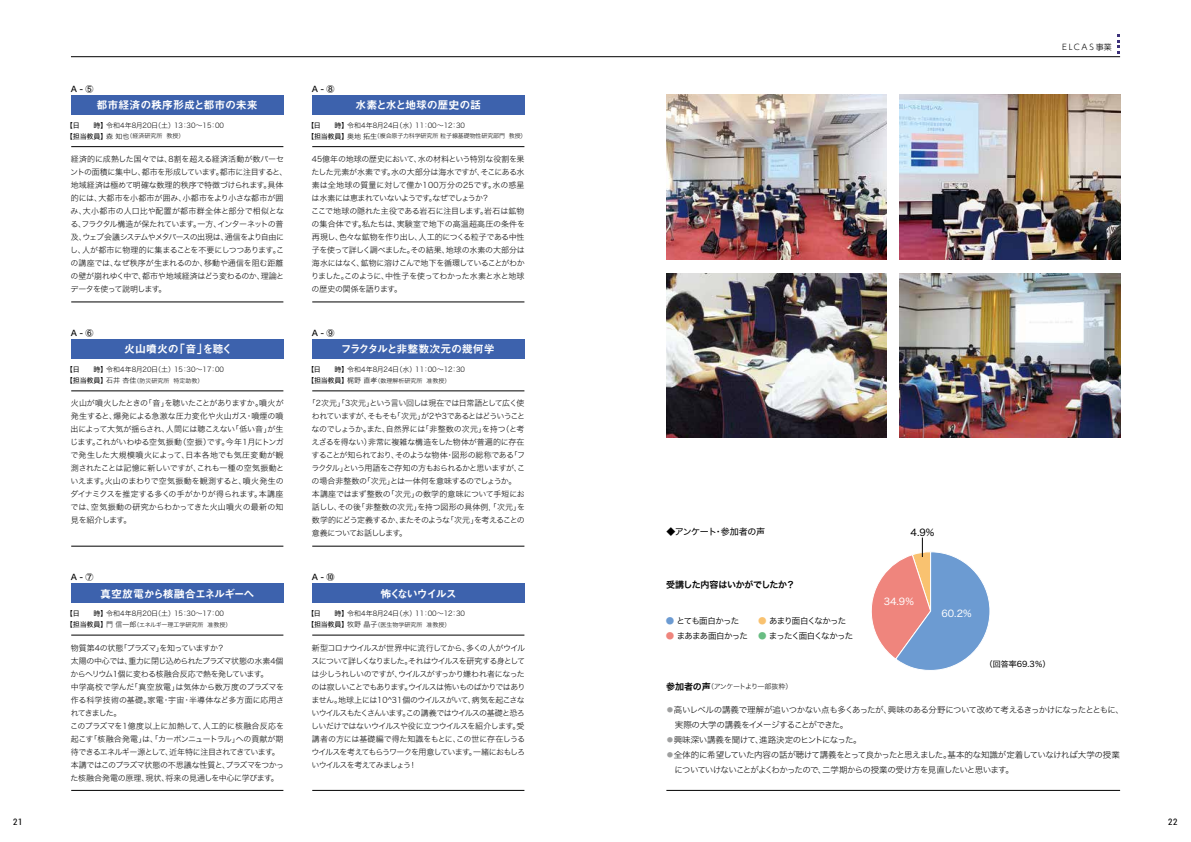
<style>
.page{position:relative;width:1191px;height:842px;background:#fff}
.page>*{position:absolute;margin:0;border:0;box-sizing:border-box;transform-origin:0 0}
.t1{font:11px "Midashi Go Pr 6 MB31";letter-spacing:-.03em;color:#fff}
.t2{font:11px "Midashi Go Pr 6 MB31";color:#fff}
.t3{font:11px "Midashi Go Pr 6 MB31";letter-spacing:-.08em;color:#fff}
.t4{font:11px "Midashi Go Pr 6 MB31";letter-spacing:-.135em;color:#fff}
.t5{font:9.5px "Hira Kaku Std W4";color:#fff}
.t6{font:9.5px "Hira Kaku Std W4";color:#000}
.t7{font:9px "Hira Kaku Std W6";letter-spacing:-.04em;color:#000}
.t8{font:9px "Hira Kaku Std W4";letter-spacing:-.035em;color:#000}
.t9{font:9px "Roboto Condensed";color:#000}
.t10{font:8.5px/15px "Hiragino Sans W2";letter-spacing:-.06em;color:#000}
.t11{font:8.5px "Hira Kaku Std W3";letter-spacing:-.09em;color:#000}
.t12{font:8.5px "Hira Kaku Std W3";letter-spacing:-.11em;color:#000}
.t13{font:8px/13px "Hira Kaku Std W2";letter-spacing:-.04em;color:#000}
.t14{font:8px "Hira Kaku Std W5";color:#000}
.t15{font:8px "Hira Kaku Std W4";color:#000}
.t16{font:300 8px "UD Shin Go Pr 6";letter-spacing:.205em;color:#000}
.t17{font:7px "Hira Kaku Std W2";color:#000}
.t18{font:7px "Hira Kaku Std W2";letter-spacing:-.09em;color:#000}
.t19{font:6px "Hira Kaku Std W2";color:#000}
.t20{font:6px "Hira Kaku Std W2";letter-spacing:-.02em;color:#000}
.s1{font-family:"Hira Kaku Std W4"}
.s2{font-family:"Hira Kaku Std W4";font-size:7px}
.s3{font-size:7px}
.s4{color:#6c9bd2}
.s5{color:#ef857d}
.s6{color:#f9c270}
.s7{color:#69bd83}
.s8{font-family:"Hira Kaku Std W6";font-size:9px}
.s9{color:#9fa0a0}
</style>
<div class="page">
<svg style="left:871px;top:537px;width:119px;height:133px"></svg>
<hr style="left:71px;top:146px;width:212px;height:1px;background:#000">
<hr style="left:71px;top:302px;width:212px;height:1px;background:#000">
<div style="left:71px;top:95px;width:212px;height:20px;background:#3d62ad"></div>
<hr style="left:312px;top:146px;width:212px;height:1px;background:#000">
<hr style="left:312px;top:302px;width:212px;height:1px;background:#000">
<div style="left:312px;top:95px;width:212px;height:20px;background:#3d62ad"></div>
<hr style="left:71px;top:391px;width:212px;height:1px;background:#000">
<hr style="left:71px;top:546px;width:212px;height:1px;background:#000">
<div style="left:71px;top:339px;width:212px;height:20px;background:#3d62ad"></div>
<hr style="left:312px;top:391px;width:212px;height:1px;background:#000">
<hr style="left:312px;top:546px;width:212px;height:1px;background:#000">
<div style="left:312px;top:339px;width:212px;height:20px;background:#3d62ad"></div>
<hr style="left:71px;top:635px;width:212px;height:1px;background:#000">
<hr style="left:71px;top:790px;width:212px;height:1px;background:#000">
<div style="left:71px;top:583px;width:212px;height:20px;background:#3d62ad"></div>
<hr style="left:312px;top:635px;width:212px;height:1px;background:#000">
<hr style="left:312px;top:790px;width:212px;height:1px;background:#000">
<hr style="left:666px;top:790px;width:454px;height:1px;background:#000">
<div style="left:312px;top:583px;width:212px;height:20px;background:#3d62ad"></div>
<hr style="left:71px;top:57px;width:1049px;height:1px;background:#000">
<svg style="left:1117px;top:34px;width:3px;height:20px"></svg>
<img style="left:666px;top:95px;width:220px;height:164px">
<img style="left:900px;top:95px;width:220px;height:164px">
<img style="left:666px;top:273px;width:220px;height:165px">
<img style="left:900px;top:273px;width:220px;height:165px">
<p class="t16" style="left:1062px;top:40px;width:51px">ELCAS事業</p>
<p class="t14" style="left:71px;top:83px;width:24px">A - ⑤</p>
<p class="t14" style="left:312px;top:83px;width:24px">A - ⑧</p>
<h1 class="t2" style="left:97px;top:96px;width:163px">都市経済の秩序形成と都市の未来</h1>
<h1 class="t1" style="left:355px;top:96px;width:127px">水素と水と地球の歴史の話</h1>
<p class="t17" style="left:66px;top:120px;width:160px"><span class="s1">【日　　時】</span>令和4年8月20日（土）13：30～15：00</p>
<p class="t19" style="left:66px;top:132px;width:120px"><span class="s2">【担当教員】</span><span class="s3">森 知也</span>（経済研究所 教授）</p>
<p class="t17" style="left:307px;top:120px;width:160px"><span class="s1">【日　　時】</span>令和4年8月24日（水）11：00～12：30</p>
<p class="t20" style="left:307px;top:132px;width:221px"><span class="s2">【担当教員】</span><span class="s3">奥地 拓生</span>（複合原子力科学研究所 粒子線基礎物性研究部門 教授）</p>
<p class="t13" style="left:70px;top:152px;width:219px">経済的に成熟した国々では、8割を超える経済活動が数パーセントの面積に集中し、都市を形成しています。都市に注目すると、地域経済は極めて明確な数理的秩序で特徴づけられます。具体的には、大都市を小都市が囲み、小都市をより小さな都市が囲み、大小都市の人口比や配置が都市群全体と部分で相似となる、フラクタル構造が保たれています。一方、インターネットの普及、ウェブ会議システムやメタバースの出現は、通信をより自由にし、人が都市に物理的に集まることを不要にしつつあります。この講座では、なぜ秩序が生まれるのか、移動や通信を阻む距離の壁が崩れゆく中で、都市や地域経済はどう変わるのか、理論とデータを使って説明します。</p>
<p class="t13" style="left:311px;top:152px;width:215px">45億年の地球の歴史において、水の材料という特別な役割を果たした元素が水素です。水の大部分は海水ですが、そこにある水素は全地球の質量に対して僅か100万分の25です。水の惑星は水素には恵まれていないようです。なぜでしょうか？<br>ここで地球の隠れた主役である岩石に注目します。岩石は鉱物の集合体です。私たちは、実験室で地下の高温超高圧の条件を再現し、色々な鉱物を作り出し、人工的につくる粒子である中性子を使って詳しく調べました。その結果、地球の水素の大部分は海水にはなく、鉱物に溶けこんで地下を循環していることがわかりました。このように、中性子を使ってわかった水素と水と地球の歴史の関係を語ります。</p>
<p class="t14" style="left:71px;top:327px;width:24px">A - ⑥</p>
<p class="t14" style="left:312px;top:327px;width:24px">A - ⑨</p>
<h1 class="t1" style="left:124px;top:340px;width:110px">火山噴火の「音」を聴く</h1>
<h1 class="t1" style="left:341px;top:340px;width:155px">フラクタルと非整数次元の幾何学</h1>
<p class="t17" style="left:66px;top:364px;width:160px"><span class="s1">【日　　時】</span>令和4年8月20日（土）15：30～17：00</p>
<p class="t19" style="left:66px;top:376px;width:139px"><span class="s2">【担当教員】</span><span class="s3">石井 杏佳</span>（防災研究所 特定助教）</p>
<p class="t17" style="left:307px;top:364px;width:160px"><span class="s1">【日　　時】</span>令和4年8月24日（水）11：00～12：30</p>
<p class="t19" style="left:307px;top:376px;width:145px"><span class="s2">【担当教員】</span><span class="s3">梶野 直孝</span>（数理解析研究所 准教授）</p>
<p class="t13" style="left:70px;top:397px;width:215px;text-align:justify">火山が噴火したときの「音」を聴いたことがありますか。噴火が発生すると、爆発による急激な圧力変化や火山ガス・噴煙の噴出によって大気が揺らされ、人間には聴こえない「低い音」が生じます。これがいわゆる空気振動（空振）です。今年1月にトンガで発生した大規模噴火によって、日本各地でも気圧変動が観測されたことは記憶に新しいですが、これも一種の空気振動といえます。火山のまわりで空気振動を観測すると、噴火発生のダイナミクスを推定する多くの手がかりが得られます。本講座では、空気振動の研究からわかってきた火山噴火の最新の知見を紹介します。</p>
<p class="t13" style="left:311px;top:397px;width:215px;text-indent:-3px">「2次元」「3次元」という言い回しは現在では日常語として広く使われていますが、そもそも「次元」が2や3であるとはどういうことなのでしょうか。また、自然界には「非整数の次元」を持つ（と考えざるを得ない）非常に複雑な構造をした物体が普遍的に存在することが知られており、そのような物体・図形の総称である「フラクタル」という用語をご存知の方もおられるかと思いますが、この場合非整数の「次元」とは一体何を意味するのでしょうか。本講座ではまず整数の「次元」の数学的意味について手短にお話しし、その後「非整数の次元」を持つ図形の具体例，「次元」を数学的にどう定義するか、またそのような「次元」を考えることの意義についてお話しします。</p>
<p class="t8" style="left:666px;top:524px;width:100px">◆アンケート・参加者の声</p>
<p class="t6" style="left:910px;top:525px;width:25px">4.9%</p>
<p class="t14" style="left:71px;top:571px;width:24px">A - ⑦</p>
<h1 class="t3" style="left:100px;top:585px;width:156px">真空放電から核融合エネルギーへ</h1>
<p class="t14" style="left:312px;top:571px;width:24px">A - ⑩</p>
<h1 class="t4" style="left:380px;top:585px;width:78px">怖くないウイルス</h1>
<p class="t7" style="left:666px;top:578px;width:131px">受講した内容はいかがでしたか？</p>
<p class="t5" style="left:883px;top:594px;width:32px">34.9%</p>
<p class="t17" style="left:66px;top:608px;width:160px"><span class="s1">【日　　時】</span>令和4年8月20日（土）15：30～17：00</p>
<p class="t19" style="left:66px;top:620px;width:167px"><span class="s2">【担当教員】</span><span class="s3">門 信一郎</span>（エネルギー理工学研究所 准教授）</p>
<p class="t17" style="left:307px;top:608px;width:160px"><span class="s1">【日　　時】</span>令和4年8月24日（水）11：00～12：30</p>
<p class="t19" style="left:307px;top:620px;width:145px"><span class="s2">【担当教員】</span><span class="s3">牧野 晶子</span>（医生物学研究所 准教授）</p>
<p class="t11" style="left:666px;top:615px;width:75px"><span class="s4">●</span> とても面白かった</p>
<p class="t11" style="left:666px;top:630px;width:84px"><span class="s5">●</span> まあまあ面白かった</p>
<p class="t11" style="left:758px;top:615px;width:90px"><span class="s6">●</span> あまり面白くなかった</p>
<p class="t12" style="left:758px;top:630px;width:97px"><span class="s7">●</span> まったく面白くなかった</p>
<p class="t5" style="left:941px;top:606px;width:32px">60.2%</p>
<p class="t13" style="left:70px;top:641px;width:215px">物質第4の状態「プラズマ」を知っていますか？<br>太陽の中心では、重力に閉じ込められたプラズマ状態の水素4個からヘリウム1個に変わる核融合反応で熱を発しています。<br>中学高校で学んだ「真空放電」は気体から数万度のプラズマを作る科学技術の基礎。家電・宇宙・半導体など多方面に応用されてきました。<br>このプラズマを1億度以上に加熱して、人工的に核融合反応を起こす「核融合発電」は、「カーボンニュートラル」への貢献が期待できるエネルギー源として、近年特に注目されてきています。本講ではこのプラズマ状態の不思議な性質と、プラズマをつかった核融合発電の原理、現状、将来の見通しを中心に学びます。</p>
<p class="t13" style="left:311px;top:641px;width:215px;text-align:justify">新型コロナウイルスが世界中に流行してから、多くの人がウイルスについて詳しくなりました。それはウイルスを研究する身としては少しうれしいのですが、ウイルスがすっかり嫌われ者になったのは寂しいことでもあります。ウイルスは怖いものばかりではありません。地球上には10^31個のウイルスがいて、病気を起こさないウイルスもたくさんいます。この講義ではウイルスの基礎と恐ろしいだけではないウイルスや役に立つウイルスを紹介します。受講者の方には基礎編で得た知識をもとに、この世に存在しうるウイルスを考えてもらうワークを用意しています。一緒におもしろいウイルスを考えてみましょう！</p>
<p class="t15" style="left:985px;top:658px;width:67px">（回答率69.3％）</p>
<p class="t18" style="left:666px;top:681px;width:128px"><span class="s8">参加者の声</span>（アンケートより一部抜粋）</p>
<p class="t10" style="left:675px;top:701px;width:451px;text-indent:-9px"><span class="s9">●</span>高いレベルの講義で理解が追いつかない点も多くあったが、興味のある分野について改めて考えるきっかけになったとともに、実際の大学の講義をイメージすることができた。</p>
<p class="t10" style="left:666px;top:731px;width:197px"><span class="s9">●</span>興味深い講義を聞けて、進路決定のヒントになった。</p>
<p class="t10" style="left:674px;top:746px;width:447px;text-indent:-9px"><span class="s9">●</span>全体的に希望していた内容の話が聴けて講義をとって良かったと思えました。基本的な知識が定着していなければ大学の授業についていけないことがよくわかったので、二学期からの授業の受け方を見直したいと思います。</p>
<p class="t9" style="left:13px;top:815px;width:11px">21</p>
<p class="t9" style="left:1168px;top:815px;width:11px">22</p>
</div>
